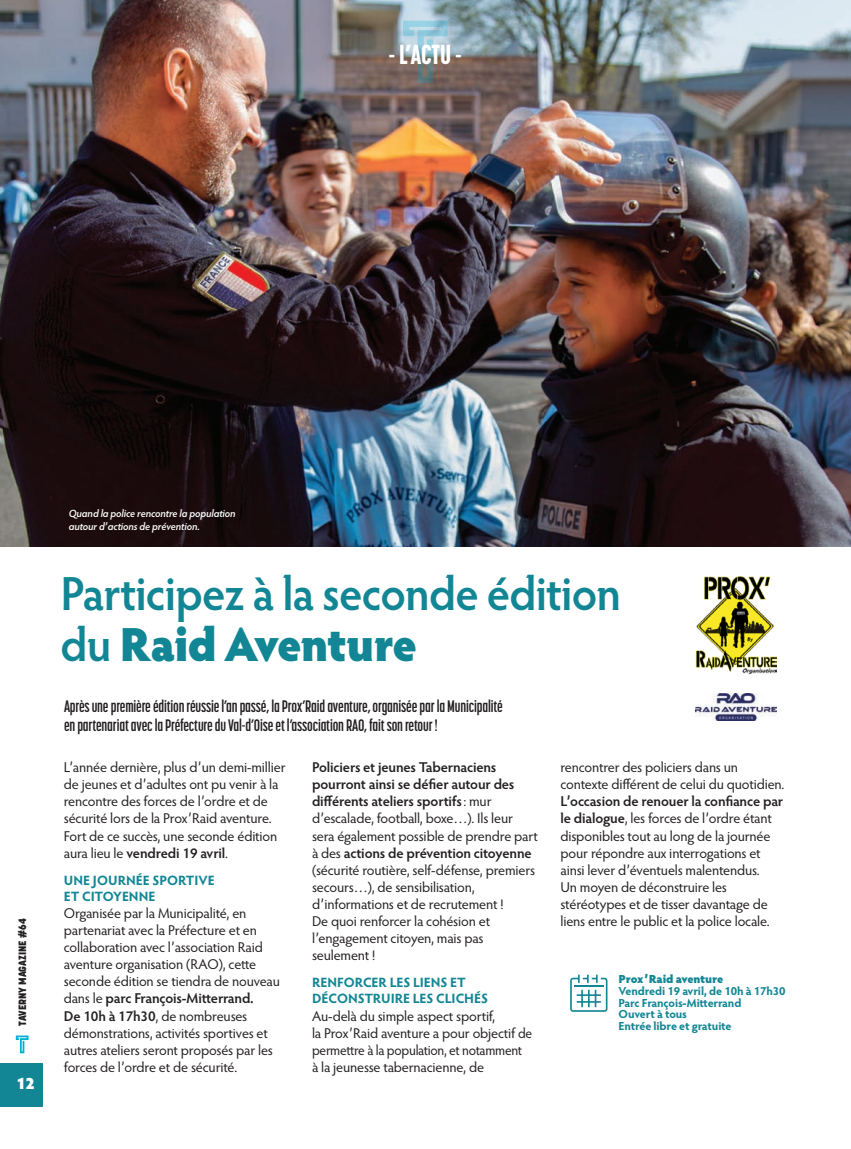
<style>
.page{position:relative;width:851px;height:1149px;background:#fff}
.page>*{position:absolute;margin:0;border:0;box-sizing:border-box;transform-origin:0 0}
.TITRE_1{font:600 48px/51px "Hypatia Sans Pro";letter-spacing:-.02em;color:#128694;scale:.96 1}
.t1{font:800 27.15px "Korolev Compressed";color:#fff}
.Chapo{font:700 16.5px/19.5px "Korolev Compressed";letter-spacing:-.01em;color:#231f20}
.t2{font:900 16.5px "Hypatia Sans Pro";color:#fff}
.Body_Fer_à_Gauche{font:14.25px/17.1px "Hypatia Sans Pro";letter-spacing:-.01em;color:#231f20}
.Intertitre{font:700 13.5px/16.2px "Hypatia Sans Pro";letter-spacing:-.005em;color:#128694}
.QR_Code_Body{font:700 11.7px/11.7px "Hypatia Sans Pro";letter-spacing:-.01em;color:#128694}
.Légende_Blanche{font:italic 600 10.5px/12.6px "Hypatia Sans Pro";letter-spacing:-.01em;color:#fff}
.t3{font:800 10.5px "Korolev";color:#231f20}
.s1{font-weight:900}
.s2{font-weight:600}
</style>
<div class="page">
<img style="left:0;top:0;width:850px;height:546px">
<svg style="left:403px;top:21px;width:44px;height:62px;background:#8ea1a7"></svg>
<img style="left:695px;top:576px;width:81px;height:99px">
<img style="left:695px;top:693px;width:81px;height:27px">
<svg style="left:570px;top:974px;width:37px;height:37px"></svg>
<div style="left:0;top:1062px;width:43px;height:44px;background:#128694"></div>
<svg style="left:16px;top:1035px;width:13px;height:17px"></svg>
<p class="t1" style="left:389px;top:38px;width:74px">- L’ACTU -</p>
<p class="t3" style="left:16px;top:1025px;width:109px;rotate:-90deg">TAVERNY MAGAZINE #64</p>
<p class="t2" style="left:16px;top:1070px;width:20px">12</p>
<p class="Légende_Blanche" style="left:69px;top:506px;width:168px">Quand la police rencontre la population autour d’actions de prévention.</p>
<p class="TITRE_1" style="left:61px;top:565px;width:585px">Participez à la seconde édition du <span class="s1">Raid Aventure</span></p>
<p class="Chapo" style="left:64px;top:695px;width:440px">Après une première édition réussie l’an passé, la Prox’Raid aventure, organisée par la Municipalité en partenariat avec la Préfecture du Val-d’Oise et l’association RAO, fait son retour !</p>
<p class="Body_Fer_à_Gauche" style="left:64px;top:758px;width:223px">L’année dernière, plus d’un demi-millier de jeunes et d’adultes ont pu venir à la rencontre des forces de l’ordre et de sécurité lors de la Prox’Raid aventure.<br>Fort de ce succès, une seconde édition aura lieu le <span class="s2">vendredi 19 avril</span>.</p>
<p class="Intertitre" style="left:64px;top:870px;width:152px">UNE JOURNÉE SPORTIVE<br>ET CITOYENNE</p>
<p class="Body_Fer_à_Gauche" style="left:64px;top:903px;width:218px">Organisée par la Municipalité, en partenariat avec la Préfecture et en collaboration avec l’association Raid aventure organisation (RAO), cette seconde édition se tiendra de nouveau dans le <span class="s2">parc François-Mitterrand.<br>De 10h à 17h30</span>, de nombreuses démonstrations, activités sportives et autres ateliers seront proposés par les forces de l’ordre et de sécurité.</p>
<p class="Body_Fer_à_Gauche" style="left:312px;top:758px;width:227px"><span class="s2">Policiers et jeunes Tabernaciens pourront ainsi se défier autour des différents ateliers sportifs</span>: mur d’escalade, football, boxe…). Ils leur sera également possible de prendre part à des <span class="s2">actions de prévention citoyenne </span>(sécurité routière, self-défense, premiers secours…), de sensibilisation, d’informations et de recrutement!<br>De quoi renforcer la cohésion et l’engagement citoyen, mais pas seulement!</p>
<p class="Intertitre" style="left:312px;top:973px;width:177px">RENFORCER LES LIENS ET<br>DÉCONSTRUIRE LES CLICHÉS</p>
<p class="Body_Fer_à_Gauche" style="left:312px;top:1006px;width:222px">Au-delà du simple aspect sportif,<br>la Prox’Raid aventure a pour objectif de permettre à la population, et notamment<br>à la jeunesse tabernacienne, de</p>
<p class="Body_Fer_à_Gauche" style="left:560px;top:758px;width:225px">rencontrer des policiers dans un contexte différent de celui du quotidien.<br><span class="s2">L’occasion de renouer la confiance par le dialogue</span>, les forces de l’ordre étant disponibles tout au long de la journée pour répondre aux interrogations et ainsi lever d’éventuels malentendus.<br>Un moyen de déconstruire les stéréotypes et de tisser davantage de liens entre le public et la police locale.</p>
<p class="QR_Code_Body" style="left:618px;top:972px;width:168px"><span class="s1">Prox’Raid aventure<br></span>Vendredi 19 avril, de 10h à 17h30<br>Parc François-Mitterrand<br>Ouvert à tous<br>Entrée libre et gratuite</p>
</div>
